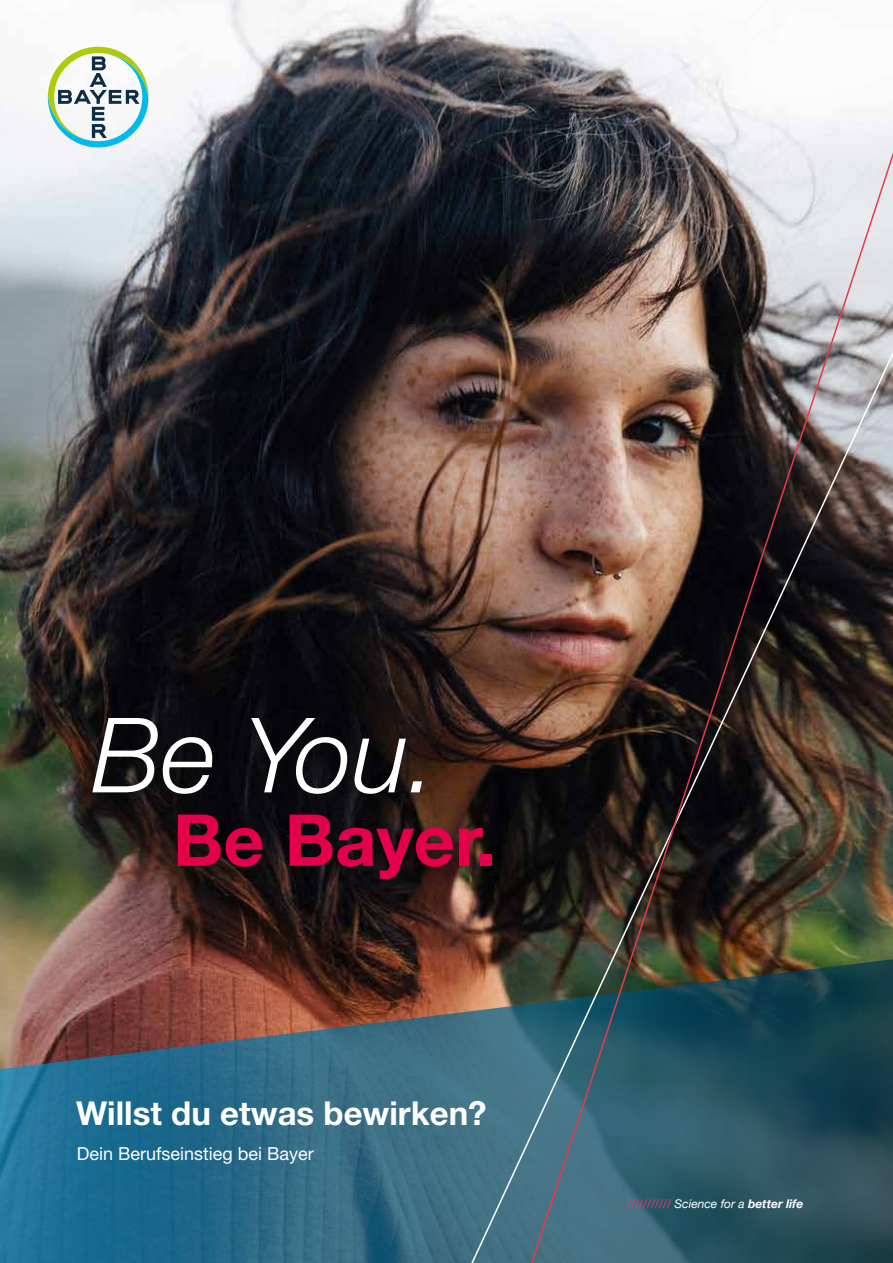
<style>
.page{position:relative;width:893px;height:1263px;background:#fff}
.page>*{position:absolute;margin:0;border:0;box-sizing:border-box;transform-origin:0 0}
.t1{font:italic 300 104.1px "Helvetica Neue";color:#fff}
.t2{font:700 71.85px "Helvetica Neue LT Std";color:#e5004b}
.t3{font:700 33px "Helvetica Neue LT Std";color:#fff}
.t4{font:18px "Helvetica Neue LT Std";color:#fff}
.t5{font:12px "Helvetica Neue LT Std";color:#e83965}
.s1{font-family:"Helvetica Neue";font-style:italic;color:#fff}
.s2{font-family:"Helvetica Neue";font-weight:700;font-style:italic;color:#fff}
</style>
<div class="page">
<img style="left:0;top:0;width:431px;height:958px">
<svg style="left:0;top:958px;width:431px;height:305px;background:#436477"></svg>
<svg style="left:48px;top:47px;width:100px;height:100px"></svg>
<img style="left:431px;top:0;width:68px;height:1263px">
<img style="left:499px;top:13px;width:394px;height:1250px">
<h1 class="t1" style="left:92px;top:673px;width:347px">Be You.</h1>
<h2 class="t2" style="left:173px;top:796px;width:325px">Be Bayer.</h2>
<h3 class="t3" style="left:76px;top:1093px;width:412px">Willst du etwas bewirken?</h3>
<h3 class="t4" style="left:77px;top:1143px;width:239px">Dein Berufseinstieg bei Bayer</h3>
<p class="t5" style="left:627px;top:1196px;width:178px">/////////// <span class="s1">Science for a</span> <span class="s2">better life</span></p>
</div>
